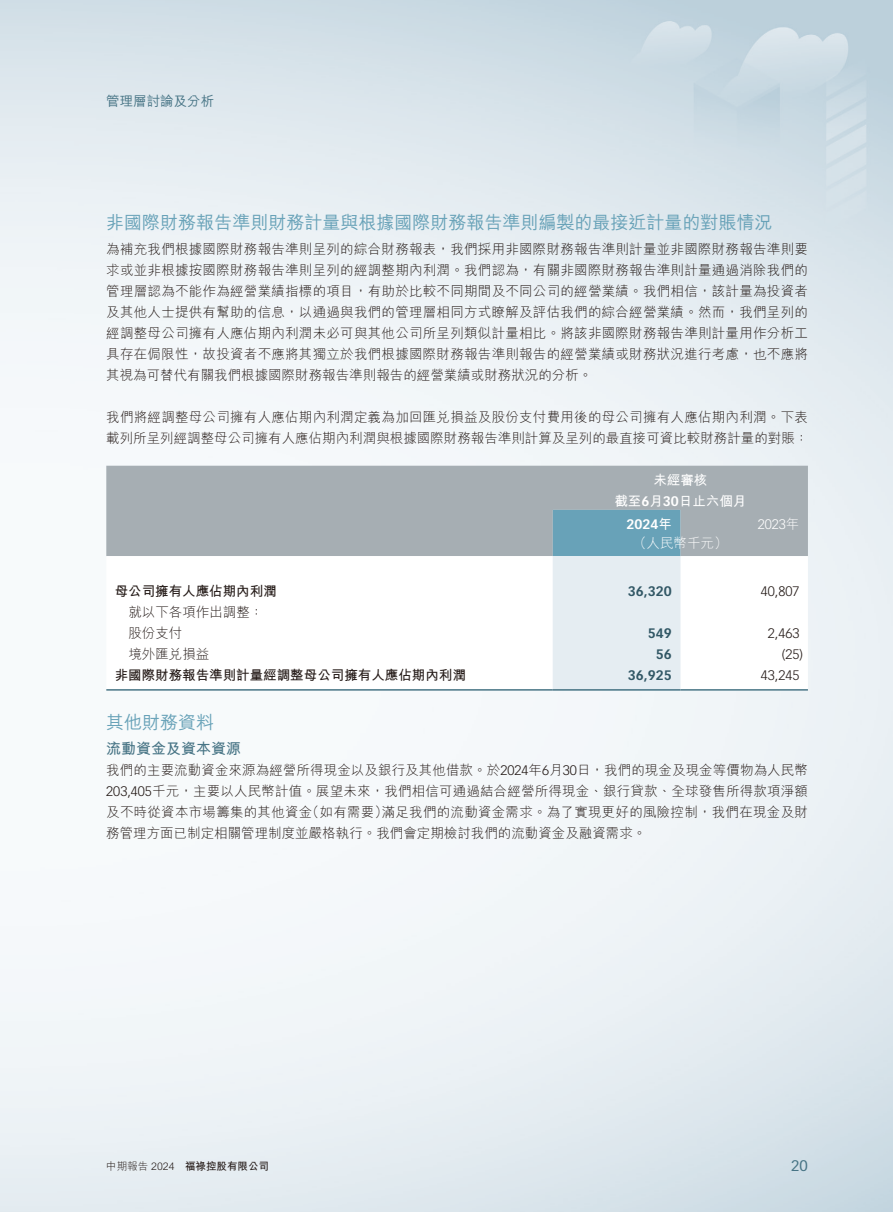
<style>
.page{position:relative;width:893px;height:1212px;background:#fff}
.page>*{position:absolute;margin:0;border:0;box-sizing:border-box;transform-origin:0 0}
.t1{font:18px "M Hei HK Medium E Ten B5 H";color:#68a2b8}
.t2{font:15px "M Hei HK Bold E Ten B5 H";color:#477485}
.t3{font:15px "Vectora LT Std";color:#477485}
.t4{font:13.5px/21px "M Hei HK Light E Ten B5 H";color:#231916;text-align:justify}
.t5{font:13.5px "M Hei HK Bold E Ten B5 H";color:#231916}
.t6{font:300 13.5px "Vectora LT Std";color:#231916}
.t7{font:700 13.5px "Vectora LT Std";color:#315765}
.t8{font:13.5px/21px "M Hei HK Bold E Ten B5 H";color:#fff;text-align:center}
.t9{font:13.5px "M Hei HK Medium E Ten B5 H";color:#477485}
.t10{font:13.5px "M Hei HK Light E Ten B5 H";color:#fff}
.t11{font:700 13.5px "Vectora LT Std";color:#fff}
.t12{font:300 13.5px "Vectora LT Std";color:#fff}
.t13{font:10.5px "M Hei HK Light E Ten B5 H";color:#231916}
.s1{font-family:"Vectora LT Std";font-weight:700}
.s2{font-family:"M Hei HK Bold E Ten B5 H";font-weight:400}
.s3{font-family:"M Hei HK Light E Ten B5 H";font-weight:400}
.s4{font-family:"Vectora LT Std";font-weight:300}
.s5{font-family:"M Hei HK Bold E Ten B5 H"}
</style>
<div class="page">
<div style="left:106px;top:466px;width:702px;height:90px;background:#a6aeb3"></div>
<svg style="left:553px;top:510px;width:127px;height:179px;background:#c4d9e3"></svg>
<hr style="left:106px;top:689px;width:447px;height:2px;background:#477485">
<hr style="left:553px;top:689px;width:127px;height:2px;background:#477485">
<hr style="left:680px;top:689px;width:128px;height:2px;background:#477485">
<p class="t9" style="left:106px;top:95px;width:109px">管理層討論及分析</p>
<h1 class="t1" style="left:106px;top:215px;width:668px">非國際財務報告準則財務計量與根據國際財務報告準則編製的最接近計量的對賬情況</h1>
<p class="t4" style="left:106px;top:240px;width:703px">為補充我們根據國際財務報告準則呈列的綜合財務報表，我們採用非國際財務報告準則計量並非國際財務報告準則要求或並非根據按國際財務報告準則呈列的經調整期內利潤。我們認為，有關非國際財務報告準則計量通過消除我們的管理層認為不能作為經營業績指標的項目，有助於比較不同期間及不同公司的經營業績。我們相信，該計量為投資者及其他人士提供有幫助的信息，以通過與我們的管理層相同方式瞭解及評估我們的綜合經營業績。然而，我們呈列的經調整母公司擁有人應佔期內利潤未必可與其他公司所呈列類似計量相比。將該非國際財務報告準則計量用作分析工具存在侷限性，故投資者不應將其獨立於我們根據國際財務報告準則報告的經營業績或財務狀況進行考慮，也不應將其視為可替代有關我們根據國際財務報告準則報告的經營業績或財務狀況的分析。</p>
<p class="t4" style="left:106px;top:408px;width:703px">我們將經調整母公司擁有人應佔期內利潤定義為加回匯兌損益及股份支付費用後的母公司擁有人應佔期內利潤。下表載列所呈列經調整母公司擁有人應佔期內利潤與根據國際財務報告準則計算及呈列的最直接可資比較財務計量的對賬：</p>
<p class="t8" style="left:614px;top:471px;width:133px">未經審核<br>截至<span class="s1">6</span>月<span class="s1">30</span>日止六個月</p>
<p class="t11" style="left:626px;top:518px;width:47px">2024<span class="s2">年</span></p>
<p class="t12" style="left:758px;top:518px;width:43px">2023<span class="s3">年</span></p>
<p class="t10" style="left:633px;top:538px;width:96px">（人民幣千元）</p>
<p class="t5" style="left:115px;top:586px;width:163px">母公司擁有人應佔期內利潤</p>
<p class="t7" style="left:628px;top:585px;width:45px">36,320</p>
<p class="t6" style="left:761px;top:585px;width:40px">40,807</p>
<p class="t4" style="left:128px;top:604px;width:136px">就以下各項作出調整：股份支付</p>
<p class="t7" style="left:648px;top:627px;width:25px">549</p>
<p class="t6" style="left:768px;top:627px;width:33px">2,463</p>
<p class="t4" style="left:128px;top:646px;width:82px">境外匯兌損益</p>
<p class="t7" style="left:656px;top:648px;width:17px">56</p>
<p class="t6" style="left:782px;top:648px;width:23px">(25)</p>
<p class="t5" style="left:115px;top:670px;width:352px">非國際財務報告準則計量經調整母公司擁有人應佔期內利潤</p>
<p class="t7" style="left:628px;top:669px;width:45px">36,925</p>
<p class="t6" style="left:761px;top:669px;width:40px">43,245</p>
<h1 class="t1" style="left:106px;top:716px;width:110px">其他財務資料</h1>
<p class="t2" style="left:106px;top:743px;width:136px">流動資金及資本資源</p>
<p class="t4" style="left:106px;top:762px;width:703px">我們的主要流動資金來源為經營所得現金以及銀行及其他借款。於<span class="s4">2024</span>年<span class="s4">6</span>月<span class="s4">30</span>日，我們的現金及現金等價物為人民幣<span class="s4">203,405</span>千元，主要以人民幣計值。展望未來，我們相信可通過結合經營所得現金、銀行貸款、全球發售所得款項淨額及不時從資本市場籌集的其他資金（如有需要）滿足我們的流動資金需求。為了實現更好的風險控制，我們在現金及財務管理方面已制定相關管理制度並嚴格執行。我們會定期檢討我們的流動資金及融資需求。</p>
<p class="t13" style="left:106px;top:1162px;width:164px">中期報告 2024 <span class="s5">福祿控股有限公司</span></p>
<p class="t3" style="left:791px;top:1159px;width:18px">20</p>
</div>
